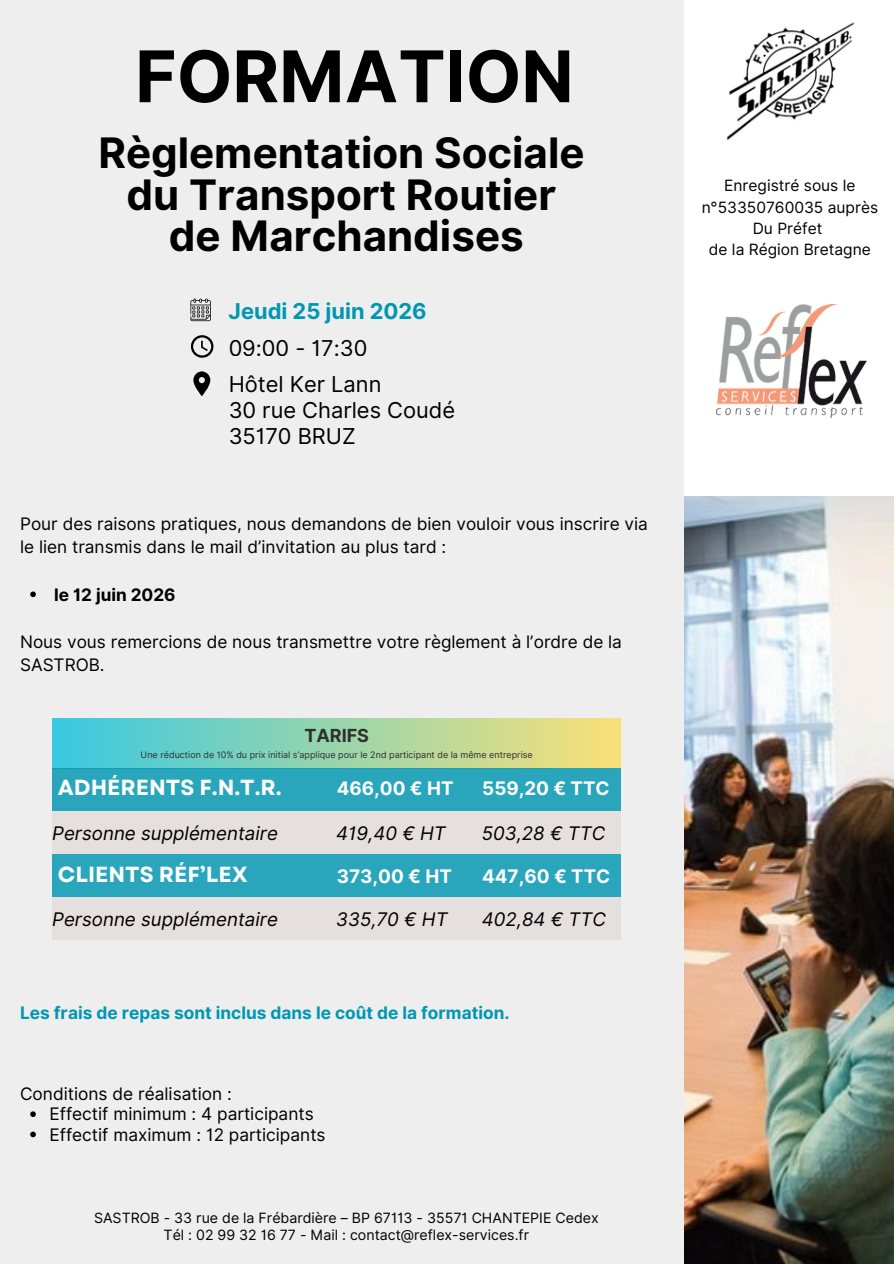
<style>
.page{position:relative;width:894px;height:1264px;background:#fff}
.page>*{position:absolute;margin:0;border:0;box-sizing:border-box;transform-origin:0 0}
.t1{font:700 71.25px "Inter";color:#000}
.t2{font:700 42px/41.7px "Inter";color:#000;text-align:center}
.t3{font:21.9px/36.3px "Inter";color:#000}
.t4{font:700 21.9px "Inter";color:#0097b2}
.t5{font:700 21.75px "Garet";color:#fff}
.t6{font:italic 18.75px "Inter";color:#000}
.t7{font:700 18.75px "Inter";color:#fff}
.t8{font:700 18px "Inter";color:#000}
.t9{font:17.25px/23.7px "Inter";color:#000}
.t10{font:700 17.25px "Inter";color:#0097b2}
.t11{font:700 17.25px "Inter";color:#000}
.t12{font:15.6px/21.1px "Inter";color:#000;text-align:center}
.t13{font:14.1px/17px "Inter";color:#000;text-align:center}
.t14{font:9px "Inter";color:#000}
</style>
<div class="page">
<div style="left:0;top:0;width:684px;height:1263px;background:#eee"></div>
<svg style="left:191px;top:335px;width:22px;height:23px"></svg>
<svg style="left:193px;top:371px;width:17px;height:25px"></svg>
<svg style="left:190px;top:298px;width:21px;height:23px"></svg>
<img style="left:684px;top:496px;width:209px;height:767px">
<img style="left:716px;top:305px;width:150px;height:112px">
<img style="left:726px;top:22px;width:129px;height:119px">
<svg style="left:30px;top:591px;width:6px;height:6px"></svg>
<svg style="left:30px;top:1111px;width:6px;height:5px"></svg>
<svg style="left:30px;top:1131px;width:6px;height:6px"></svg>
<div style="left:53px;top:718px;width:567px;height:50px;background:linear-gradient(to right,#39c9e2,#f9e177)"></div>
<div style="left:53px;top:768px;width:567px;height:43px;background:#29a6bc"></div>
<div style="left:53px;top:854px;width:567px;height:42px;background:#29a6bc"></div>
<div style="left:53px;top:897px;width:567px;height:43px;background:#e5e0dd"></div>
<div style="left:53px;top:811px;width:567px;height:43px;background:#e5e0dd"></div>
<h1 class="t1" style="left:135px;top:34px;width:440px">FORMATION</h1>
<h2 class="t2" style="left:98px;top:132px;width:487px">Règlementation Sociale du Transport Routier de Marchandises</h2>
<p class="t4" style="left:228px;top:298px;width:199px">Jeudi 25 juin 2026</p>
<p class="t3" style="left:228px;top:329px;width:154px">09:00 - 17:30<br>Hôtel Ker Lann</p>
<p class="t3" style="left:228px;top:397px;width:228px;line-height:26.1px">30 rue Charles Coudé<br>35170 BRUZ</p>
<p class="t9" style="left:20px;top:511px;width:629px">Pour des raisons pratiques, nous demandons de bien vouloir vous inscrire via le lien transmis dans le mail d’invitation au plus tard :</p>
<p class="t11" style="left:54px;top:584px;width:123px">le 12 juin 2026</p>
<p class="t9" style="left:20px;top:629px;width:603px">Nous vous remercions de nous transmettre votre règlement à l’ordre de la<br>SASTROB.</p>
<p class="t8" style="left:304px;top:725px;width:66px">TARIFS</p>
<p class="t14" style="left:141px;top:749px;width:393px">Une réduction de 10% du prix initial s’applique pour le 2nd participant de la même entreprise</p>
<p class="t5" style="left:58px;top:772px;width:225px">ADHÉRENTS F.N.T.R.</p>
<p class="t7" style="left:336px;top:777px;width:118px">466,00 € HT</p>
<p class="t7" style="left:482px;top:777px;width:129px">559,20 € TTC</p>
<p class="t6" style="left:52px;top:822px;width:227px">Personne supplémentaire</p>
<p class="t6" style="left:336px;top:822px;width:111px">419,40 € HT</p>
<p class="t6" style="left:481px;top:822px;width:125px">503,28 € TTC</p>
<p class="t5" style="left:58px;top:858px;width:191px">CLIENTS RÉF’LEX</p>
<p class="t7" style="left:336px;top:865px;width:117px">373,00 € HT</p>
<p class="t7" style="left:482px;top:865px;width:129px">447,60 € TTC</p>
<p class="t6" style="left:52px;top:907px;width:227px">Personne supplémentaire</p>
<p class="t6" style="left:336px;top:907px;width:113px">335,70 € HT</p>
<p class="t6" style="left:481px;top:907px;width:126px">402,84 € TTC</p>
<p class="t10" style="left:20px;top:1002px;width:491px">Les frais de repas sont inclus dans le coût de la formation.</p>
<p class="t9" style="left:49px;top:1083px;width:277px;line-height:20.2px;text-indent:-29px">Conditions de réalisation :<br>Effectif minimum : 4 participants<br>Effectif maximum : 12 participants</p>
<p class="t13" style="left:94px;top:1209px;width:506px">SASTROB - 33 rue de la Frébardière – BP 67113 - 35571 CHANTEPIE Cedex<br>Tél : 02 99 32 16 77 - Mail : contact@reflex-services.fr</p>
<p class="t12" style="left:701px;top:175px;width:178px">Enregistré sous le n°53350760035 auprès<br>Du Préfet<br>de la Région Bretagne</p>
</div>
